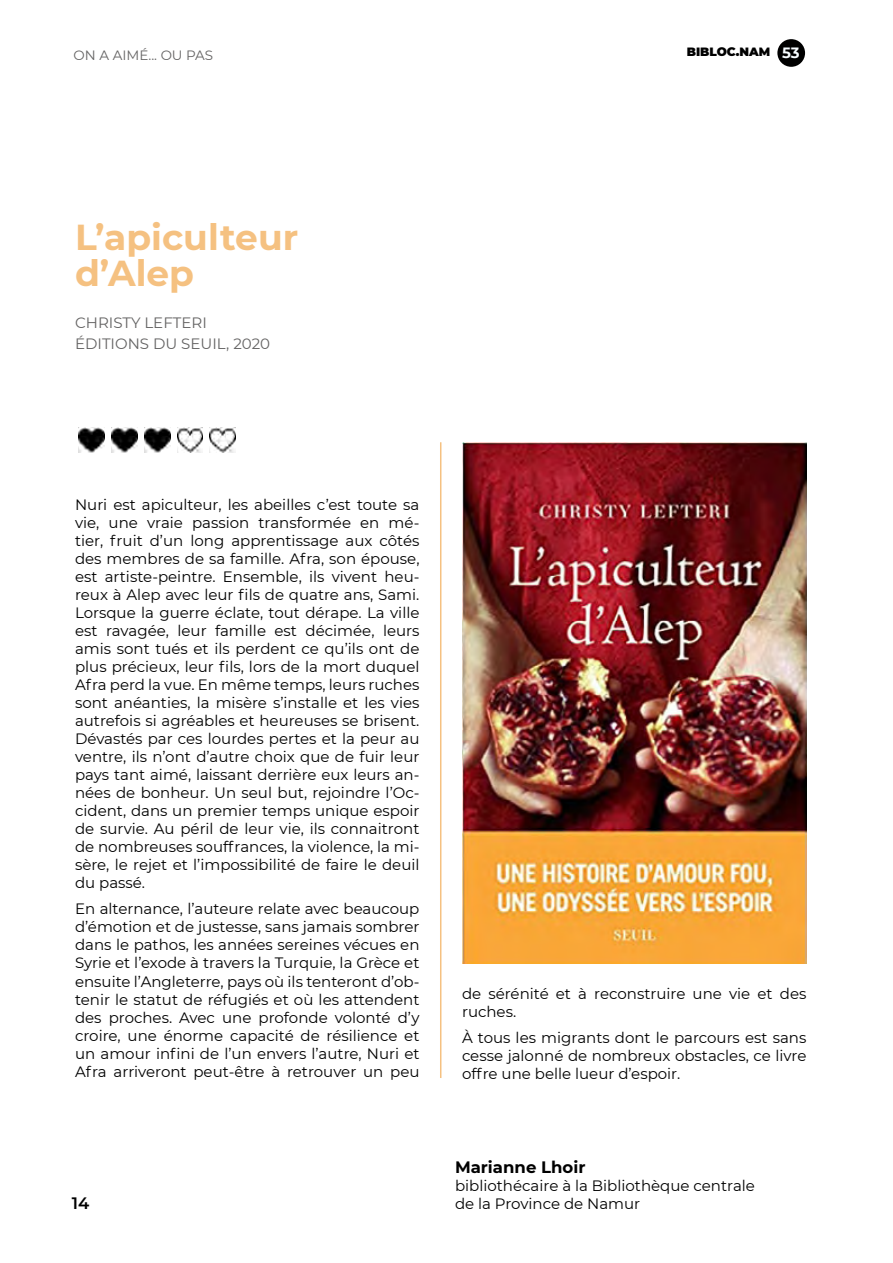
<style>
.page{position:relative;width:893px;height:1263px;background:#fff}
.page>*{position:absolute;margin:0;border:0;box-sizing:border-box;transform-origin:0 0}
.t1{font:700 36px/36px "Montserrat";color:#f5c181}
.t2{font:700 16.5px "Montserrat";color:#000}
.t3{font:600 16.5px "Montserrat";color:#000}
.t4{font:15px/18px "Montserrat";color:#000;text-align:justify}
.t5{font:15px "Montserrat";color:#646363}
.t6{font:13.5px "Montserrat";color:#646363}
.t7{font:900 12px "Montserrat";color:#000}
.s1{font-weight:700;font-size:14.85px;color:#f7fcff}
</style>
<div class="page">
<div style="left:777px;top:39px;width:28px;height:28px;background:#000;border-radius:50%"></div>
<img style="left:177px;top:427px;width:26px;height:26px">
<img style="left:210px;top:427px;width:26px;height:26px">
<img style="left:111px;top:427px;width:26px;height:26px">
<img style="left:78px;top:427px;width:26px;height:26px">
<img style="left:144px;top:427px;width:26px;height:26px">
<img style="left:462px;top:442px;width:345px;height:521px">
<hr style="left:440px;top:442px;width:1px;height:636px;background:#f5c181">
<p class="t6" style="left:74px;top:46px;width:141px">On a aim é... ou pas</p>
<p class="t7" style="left:687px;top:42px;width:114px">BIBLOC.NAM <span class="s1">53</span></p>
<h1 class="t1" style="left:75px;top:217px;width:225px">L’apiculteur d’Alep</h1>
<p class="t5" style="left:75px;top:312px;width:21px">CHRIS</p>
<p class="t5" style="left:122px;top:312px;width:77px">TY LEFTERI</p>
<p class="t5" style="left:75px;top:333px;width:9px">ÉDI</p>
<p class="t5" style="left:102px;top:333px;width:170px">TIONS DU SEUI L, 2020</p>
<p class="t4" style="left:75px;top:495px;width:346px">Nuri est apiculteur, les abeilles c’est toute sa vie, une vraie passion transformée en mé&shy;tier, fruit d’un long apprentissage aux côtés des membres de sa famille. Afra, son épouse, est artiste-peintre. Ensemble, ils vivent heu&shy;reux à Alep avec leur fils de quatre ans, Sami.<br>Lorsque la guerre éclate, tout dérape. La ville est ravagée, leur famille est décimée, leurs amis sont tués et ils perdent ce qu’ils ont de plus précieux, leur fils, lors de la mort duquel Afra perd la vue. En même temps, leurs ruches sont anéanties, la misère s’installe et les vies autrefois si agréables et heureuses se brisent.<br>Dévastés par ces lourdes pertes et la peur au ventre, ils n’ont d’autre choix que de fuir leur pays tant aimé, laissant derrière eux leurs an&shy;nées de bonheur. U n seul but, rejoindre l’Oc&shy;cident, dans un premier temps unique espoir de survie. Au péril de leur vie, ils connaitront de nombreuses souffrances, la violence, la mi&shy;sère, le rejet et l’impossibilité de faire le deuil du passé.</p>
<p class="t4" style="left:75px;top:900px;width:346px">En alternance, l’auteure relate avec beaucoup d’émotion et de justesse, sans jamais sombrer dans le pathos, les années sereines vécues en Syrie et l’exode à travers la Turquie, la Grèce et ensuite l’Angleterre, pays où ils tenteront d’ob&shy;tenir le statut de réfugiés et où les attendent des proches. Avec une profonde volonté d’y croire, une énorme capacité de résilience et un amour infini de l’un envers l’autre, Nuri et Afra arriveront peut-être à retrouver un peu</p>
<p class="t3" style="left:72px;top:1191px;width:19px">14</p>
<p class="t4" style="left:462px;top:984px;width:346px">de sérénité et à reconstruire une vie et des ruches.</p>
<p class="t4" style="left:462px;top:1029px;width:346px">À tous les migrants dont le parcours est sans cesse jalonné de nombreux obstacles, ce livre offre une belle lueur d’espoir.</p>
<p class="t2" style="left:455px;top:1155px;width:132px">Marianne Lhoir</p>
<p class="t4" style="left:455px;top:1176px;width:301px">bibliothécaire à la Bibliothèque centrale de la Province de Namur</p>
</div>
